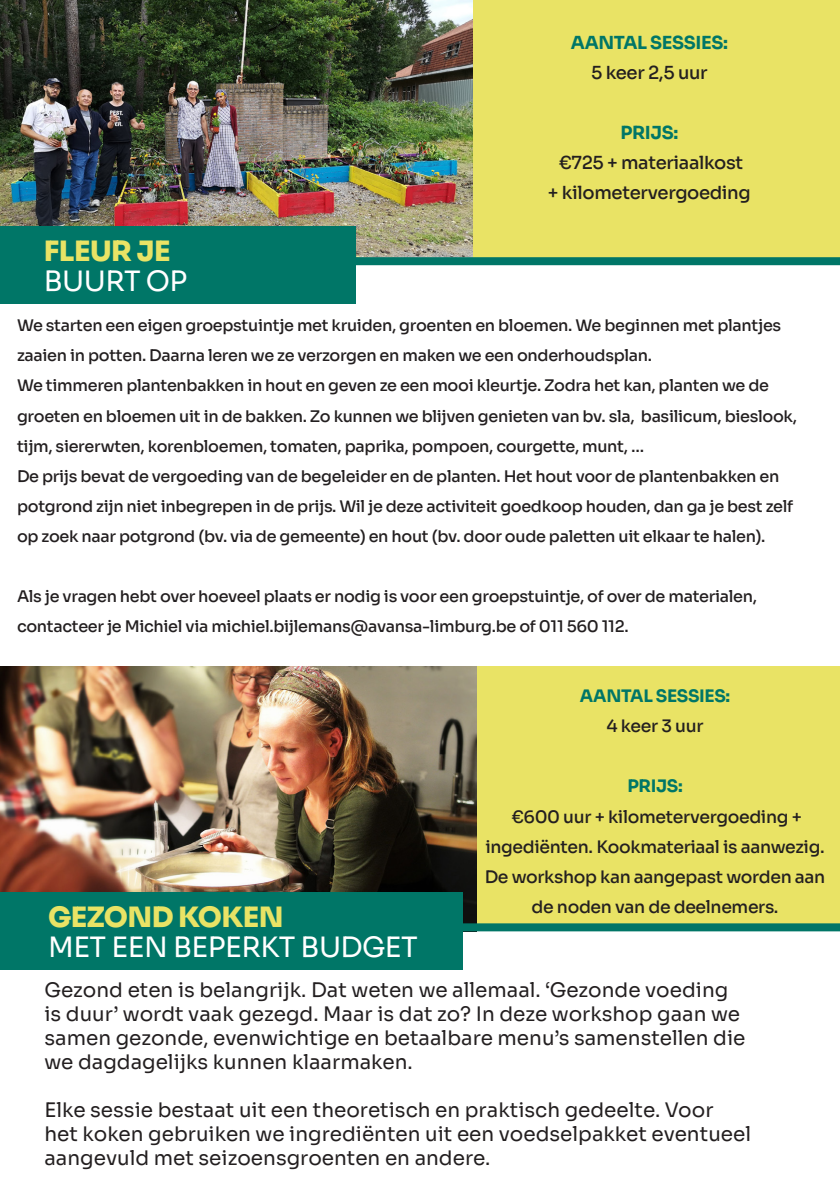
<style>
.page{position:relative;width:840px;height:1191px;background:#fff}
.page>*{position:absolute;margin:0;border:0;box-sizing:border-box;transform-origin:0 0}
.Cover_Big_Header{font:28px "Sora";letter-spacing:-.02em;color:#fff}
.Cover_Big_Header-2{font:800 28px "Sora";letter-spacing:-.02em;color:#e9e365}
.t1{font:20px/24px "Sora";color:#231f20}
.Cover_Big_Header-3{font:500 18px "Sora";letter-spacing:-.02em;color:#231f20}
.Cover_Big_Header-4{font:700 18px "Sora";letter-spacing:-.02em;color:#007667}
.Cover_Big_Header-5{font:500 17.2px/30px "Sora";letter-spacing:-.02em;color:#231f20;text-align:center}
.Cover_Big_Header-6{font:700 17.2px "Sora";letter-spacing:-.02em;color:#007667}
.Cover_Big_Header-7{font:500 16px/30px "Sora";letter-spacing:-.02em;color:#231f20}
</style>
<div class="page">
<div style="left:476px;top:666px;width:363px;height:265px;background:#e9e365"></div>
<div style="left:462px;top:0;width:377px;height:263px;background:#e9e365"></div>
<img style="left:0;top:0;width:472px;height:257px">
<div style="left:0;top:226px;width:355px;height:77px;background:#007667"></div>
<div style="left:329px;top:257px;width:510px;height:8px;background:#007667"></div>
<img style="left:0;top:666px;width:476px;height:257px">
<div style="left:0;top:892px;width:462px;height:77px;background:#007667"></div>
<div style="left:348px;top:923px;width:491px;height:8px;background:#007667"></div>
<p class="Cover_Big_Header-4" style="left:570px;top:27px;width:159px">AANTAL SESSIES:</p>
<p class="Cover_Big_Header-3" style="left:590px;top:57px;width:118px">5 keer 2,5 uur</p>
<p class="Cover_Big_Header-2" style="left:44px;top:228px;width:128px">FLEUR JE</p>
<p class="Cover_Big_Header" style="left:44px;top:258px;width:145px">BUURT OP</p>
<p class="Cover_Big_Header-4" style="left:620px;top:117px;width:59px">PRIJS:</p>
<p class="Cover_Big_Header-3" style="left:559px;top:147px;width:185px">€725 + materiaalkost</p>
<p class="Cover_Big_Header-3" style="left:547px;top:177px;width:204px">+ kilometervergoeding</p>
<p class="Cover_Big_Header-7" style="left:17px;top:309px;width:765px">We starten een eigen groepstuintje met kruiden, groenten en bloemen. We beginnen met plantjes zaaien in potten. Daarna leren we ze verzorgen en maken we een onderhoudsplan.</p>
<p class="Cover_Big_Header-7" style="left:17px;top:369px;width:781px">We timmeren plantenbakken in hout en geven ze een mooi kleurtje. Zodra het kan, planten we de groeten en bloemen uit in de bakken. Zo kunnen we blijven genieten van bv. sla, basilicum, bieslook, tijm, siererwten, korenbloemen, tomaten, paprika, pompoen, courgette, munt, …</p>
<p class="Cover_Big_Header-7" style="left:17px;top:459px;width:777px">De prijs bevat de vergoeding van de begeleider en de planten. Het hout voor de plantenbakken en potgrond zijn niet inbegrepen in de prijs. Wil je deze activiteit goedkoop houden, dan ga je best zelf op zoek naar potgrond (bv. via de gemeente) en hout (bv. door oude paletten uit elkaar te halen).</p>
<p class="Cover_Big_Header-7" style="left:17px;top:579px;width:741px">Als je vragen hebt over hoeveel plaats er nodig is voor een groepstuintje, of over de materialen, contacteer je Michiel via michiel.bijlemans@avansa-limburg.be of 011 560 112.</p>
<p class="Cover_Big_Header-2" style="left:48px;top:894px;width:237px">GEZOND KOKEN</p>
<p class="Cover_Big_Header" style="left:48px;top:924px;width:371px">MET EEN BEPERKT BUDGET</p>
<p class="Cover_Big_Header-6" style="left:579px;top:682px;width:152px">AANTAL SESSIES:</p>
<p class="Cover_Big_Header-5" style="left:606px;top:709px;width:98px">4 keer 3 uur</p>
<p class="Cover_Big_Header-6" style="left:627px;top:772px;width:57px">PRIJS:</p>
<p class="Cover_Big_Header-5" style="left:484px;top:799px;width:342px">€600 uur + kilometervergoeding + ingediënten. Kookmateriaal is aanwezig.<br>De workshop kan aangepast worden aan de noden van de deelnemers.</p>
<p class="t1" style="left:44px;top:976px;width:702px">Gezond eten is belangrijk. Dat weten we allemaal. ‘Gezonde voeding is duur’ wordt vaak gezegd. Maar is dat zo? In deze workshop gaan we samen gezonde, evenwichtige en betaalbare menu’s samenstellen die we dagdagelijks kunnen klaarmaken.</p>
<p class="t1" style="left:44px;top:1096px;width:707px">Elke sessie bestaat uit een theoretisch en praktisch gedeelte. Voor het koken gebruiken we ingrediënten uit een voedselpakket eventueel aangevuld met seizoensgroenten en andere.</p>
</div>
